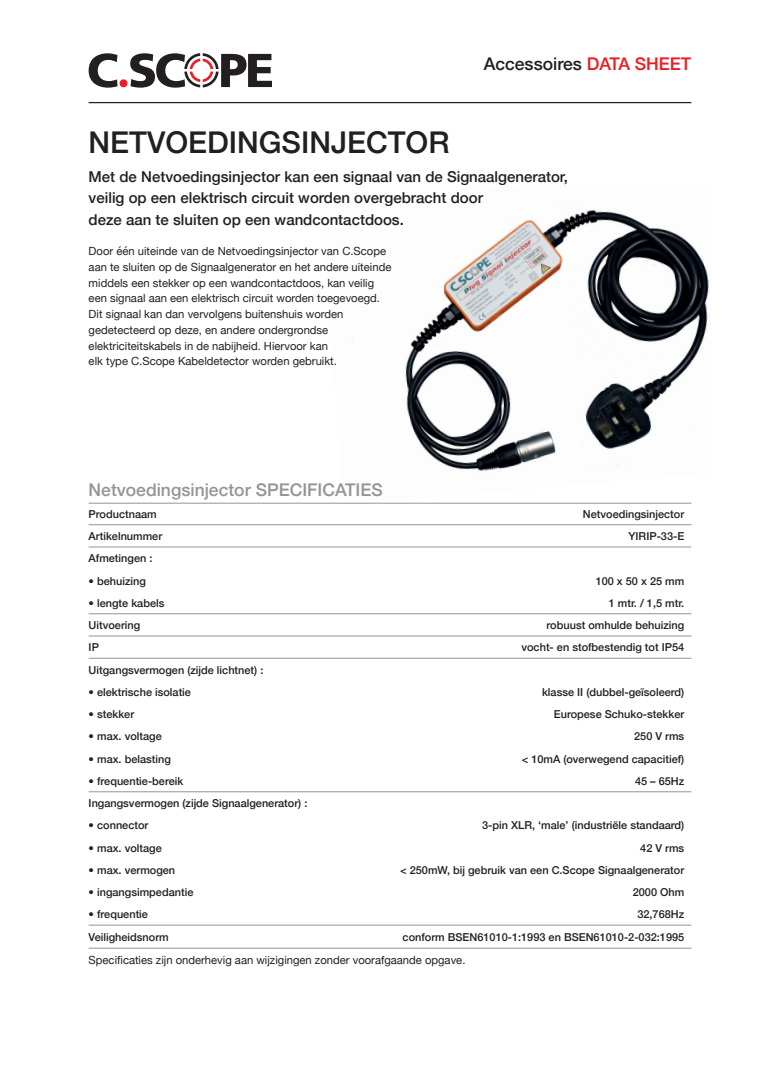
<style>
.page{position:relative;width:780px;height:1088px;background:#fff}
.page>*{position:absolute;margin:0;border:0;box-sizing:border-box;transform-origin:0 0}
.t1{font:500 30px "Helvetica Neue";color:#231f20}
.t2{font:500 17.5px "Helvetica Neue";color:#939598}
.t3{font:500 17.5px "Helvetica Neue";color:#231f20}
.t4{font:500 15px/21.5px "Helvetica Neue";color:#231f20}
.t5{font:11.25px/15.8px "Helvetica Neue";color:#231f20}
.t6{font:500 11px "Helvetica Neue";color:#231f20}
.s1{color:#ee1d23}
</style>
<div class="page">
<img style="left:352px;top:210px;width:357px;height:261px">
<svg style="left:89px;top:53px;width:28px;height:35px"></svg>
<svg style="left:130px;top:53px;width:142px;height:35px"></svg>
<div style="left:119px;top:79px;width:8px;height:8px;background:#ee1d23;border-radius:50%"></div>
<hr style="left:89px;top:102px;width:602px;height:1px;background:#231f20">
<hr style="left:89px;top:503px;width:602px;height:1px;background:#939598">
<hr style="left:89px;top:524px;width:602px;height:1px;background:#939598">
<hr style="left:89px;top:546px;width:602px;height:1px;background:#939598">
<hr style="left:89px;top:613px;width:602px;height:1px;background:#939598">
<hr style="left:89px;top:635px;width:602px;height:1px;background:#939598">
<hr style="left:89px;top:658px;width:602px;height:1px;background:#939598">
<hr style="left:89px;top:791px;width:602px;height:1px;background:#939598">
<hr style="left:89px;top:925px;width:602px;height:1px;background:#939598">
<hr style="left:89px;top:948px;width:602px;height:1px;background:#939598">
<h2 class="t3" style="left:483px;top:53px;width:209px">Accessoires <span class="s1">DATA SHEET</span></h2>
<h1 class="t1" style="left:89px;top:124px;width:362px">NETVOEDINGSINJECTOR</h1>
<h3 class="t4" style="left:89px;top:165px;width:481px">Met de Netvoedingsinjector kan een signaal van de Signaalgenerator, veilig op een elektrisch circuit worden overgebracht door<br>deze aan te sluiten op een wandcontactdoos.</h3>
<p class="t5" style="left:89px;top:243px;width:304px">Door één uiteinde van de Netvoedingsinjector van C.Scope aan te sluiten op de Signaalgenerator en het andere uiteinde middels een stekker op een wandcontactdoos, kan veilig een signaal aan een elektrisch circuit worden toegevoegd.<br>Dit signaal kan dan vervolgens buitenshuis worden gedetecteerd op deze, en andere ondergrondse elektriciteitskabels in de nabijheid. Hiervoor kan<br>elk type C.Scope Kabeldetector worden gebruikt.</p>
<h2 class="t2" style="left:89px;top:478px;width:296px">Netvoedingsinjector SPECIFICATIES</h2>
<p class="t6" style="left:89px;top:507px;width:70px">Productnaam</p>
<p class="t6" style="left:583px;top:507px;width:103px">Netvoedingsinjector</p>
<p class="t6" style="left:89px;top:529px;width:75px">Artikelnummer</p>
<p class="t6" style="left:628px;top:529px;width:57px">YIRIP-33-E</p>
<p class="t6" style="left:89px;top:551px;width:65px">Afmetingen :</p>
<p class="t6" style="left:89px;top:574px;width:59px">• behuizing</p>
<p class="t6" style="left:595px;top:574px;width:90px">100 x 50 x 25 mm</p>
<p class="t6" style="left:89px;top:596px;width:77px">• lengte kabels</p>
<p class="t6" style="left:608px;top:596px;width:77px">1 mtr. / 1,5 mtr.</p>
<p class="t6" style="left:89px;top:618px;width:53px">Uitvoering</p>
<p class="t6" style="left:546px;top:618px;width:139px">robuust omhulde behuizing</p>
<p class="t6" style="left:89px;top:640px;width:12px">IP</p>
<p class="t6" style="left:521px;top:640px;width:164px">vocht- en stofbestendig tot IP54</p>
<p class="t6" style="left:89px;top:663px;width:176px">Uitgangsvermogen (zijde lichtnet) :</p>
<p class="t6" style="left:89px;top:685px;width:104px">• elektrische isolatie</p>
<p class="t6" style="left:542px;top:685px;width:144px">klasse II (dubbel-geïsoleerd)</p>
<p class="t6" style="left:89px;top:707px;width:47px">• stekker</p>
<p class="t6" style="left:554px;top:707px;width:132px">Europese Schuko-stekker</p>
<p class="t6" style="left:89px;top:729px;width:75px">• max. voltage</p>
<p class="t6" style="left:634px;top:729px;width:52px">250 V rms</p>
<p class="t6" style="left:89px;top:752px;width:84px">• max. belasting</p>
<p class="t6" style="left:521px;top:752px;width:164px">&lt; 10mA (overwegend capacitief)</p>
<p class="t6" style="left:89px;top:774px;width:96px">• frequentie-bereik</p>
<p class="t6" style="left:635px;top:774px;width:51px">45 – 65Hz</p>
<p class="t6" style="left:89px;top:796px;width:220px">Ingangsvermogen (zijde Signaalgenerator) :</p>
<p class="t6" style="left:89px;top:818px;width:61px">• connector</p>
<p class="t6" style="left:482px;top:818px;width:204px">3-pin XLR, ‘male’ (industriële standaard)</p>
<p class="t6" style="left:89px;top:841px;width:75px">• max. voltage</p>
<p class="t6" style="left:640px;top:841px;width:45px">42 V rms</p>
<p class="t6" style="left:89px;top:863px;width:88px">• max. vermogen</p>
<p class="t6" style="left:400px;top:863px;width:285px">&lt; 250mW, bij gebruik van een C.Scope Signaalgenerator</p>
<p class="t6" style="left:89px;top:885px;width:106px">• ingangsimpedantie</p>
<p class="t6" style="left:632px;top:885px;width:53px">2000 Ohm</p>
<p class="t6" style="left:89px;top:907px;width:61px">• frequentie</p>
<p class="t6" style="left:637px;top:907px;width:48px">32,768Hz</p>
<p class="t6" style="left:89px;top:930px;width:82px">Veiligheidsnorm</p>
<p class="t6" style="left:402px;top:930px;width:283px">conform BSEN61010-1:1993 en BSEN61010-2-032:1995</p>
<p class="t5" style="left:89px;top:952px;width:378px">Specificaties zijn onderhevig aan wijzigingen zonder voorafgaande opgave.</p>
</div>
